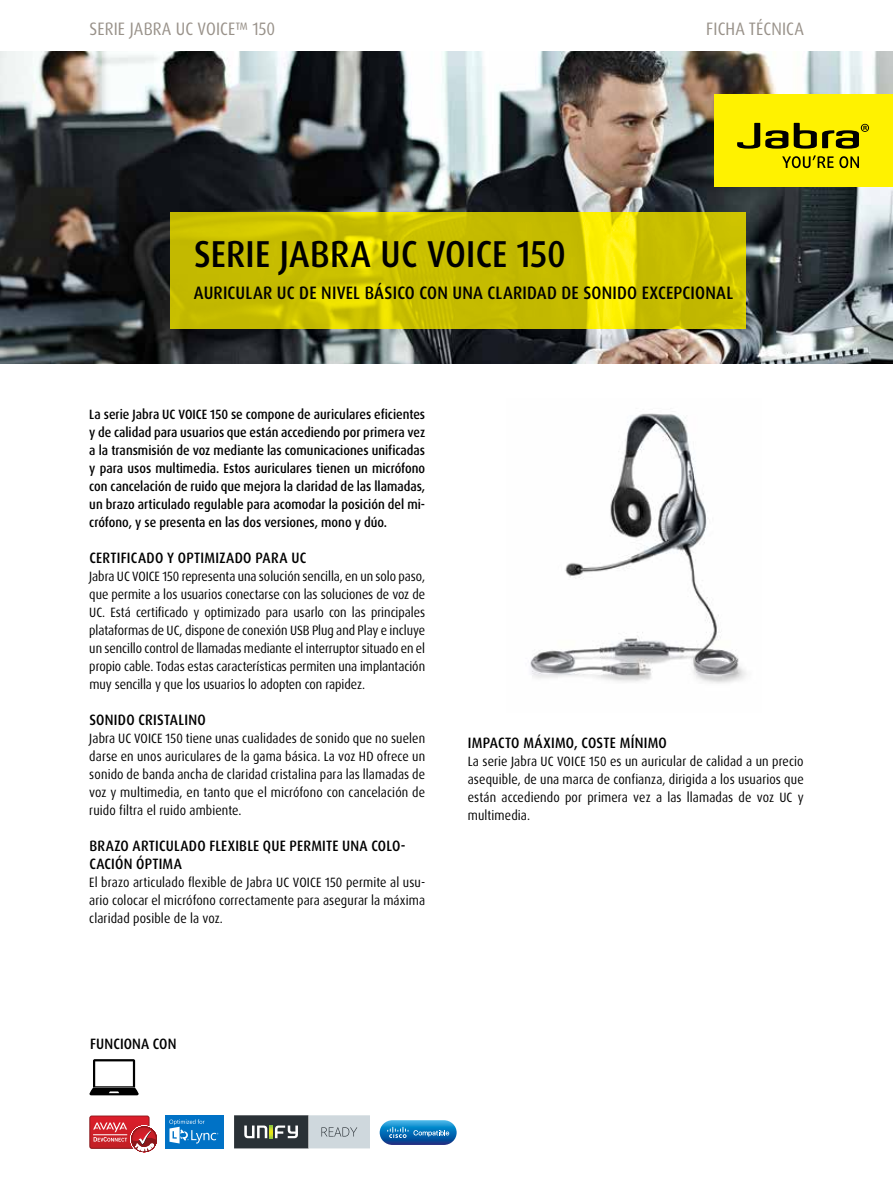
<style>
.page{position:relative;width:893px;height:1187px;background:#fff}
.page>*{position:absolute;margin:0;border:0;box-sizing:border-box;transform-origin:0 0}
.t1{font:500 37.5px "Dax Pro";letter-spacing:.005em;color:#000;scale:.9 1}
.t2{font:500 18px "Dax Pro";letter-spacing:.015em;color:#000;scale:.9 1}
.t3{font:18px "Dax Pro";letter-spacing:.01em;color:#99928a;scale:.9 1}
.t4{font:500 15px/18px "Dax Pro";letter-spacing:.015em;color:#000;scale:.9 1}
.t5{font:13.5px/18px "Dax Pro";letter-spacing:.01em;color:#000;text-align:justify;scale:.9 1}
.t6{font:500 13.5px/18px "Dax Pro";color:#000;text-align:justify;scale:.9 1}
</style>
<div class="page">
<img style="left:530px;top:413px;width:217px;height:271px">
<img style="left:0;top:51px;width:893px;height:313px">
<svg style="left:89px;top:1059px;width:50px;height:36px"></svg>
<svg style="left:170px;top:212px;width:576px;height:116px;background:#cec300"></svg>
<div style="left:714px;top:94px;width:179px;height:93px;background:#fff200"></div>
<svg style="left:737px;top:123px;width:51px;height:26px"></svg>
<svg style="left:794px;top:123px;width:75px;height:26px"></svg>
<svg style="left:782px;top:155px;width:51px;height:13px"></svg>
<svg style="left:839px;top:156px;width:20px;height:12px"></svg>
<div style="left:165px;top:1115px;width:58px;height:33px;background:#0072c6"></div>
<svg style="left:169px;top:1119px;width:49px;height:24px"></svg>
<svg style="left:234px;top:1115px;width:136px;height:33px;background:#838a8d"></svg>
<svg style="left:380px;top:1120px;width:77px;height:24px;background:#3387c3"></svg>
<svg style="left:89px;top:1115px;width:68px;height:38px"></svg>
<h2 class="t3" style="left:89px;top:18px;width:208px">Serie Jabra UC VOICE™ 150</h2>
<h2 class="t3" style="left:706px;top:18px;width:110px">Ficha técnica</h2>
<h1 class="t1" style="left:194px;top:230px;width:415px">Serie Jabra UC VOICE 150</h1>
<h2 class="t2" style="left:194px;top:281px;width:601px">Au ricu lar UC de nivel básico con una claridad de sonido excepcional</h2>
<p class="t6" style="left:89px;top:405px;width:375px">La serie Jabra UC VOICE 150 se compone de auriculares eficientes y de calidad para usuarios que están accediendo por primera vez a la transmisión de voz mediante las comunicaciones unificadas y para usos multimedia. Estos auriculares tienen un micrófono con cancelación de ruido que mejora la claridad de las llamadas, un brazo articulado regulable para acomodar la posición del mi&shy;crófono, y se presenta en las dos versiones, mono y dúo.</p>
<p class="t4" style="left:89px;top:549px;width:243px">Certificado y optimizado para UC</p>
<p class="t5" style="left:89px;top:567px;width:375px">Jabra UC VOICE 150 representa una solución sencilla, en un solo paso, que permite a los usuarios conectarse con las soluciones de voz de UC. Está certificado y optimizado para usarlo con las principales plataformas de UC, dispone de conexión USB Plug and Play e incluye un sencillo control de llamadas mediante el interruptor situado en el propio cable. Todas estas características permiten una implantación muy sencilla y que los usuarios lo adopten con rapidez.</p>
<p class="t4" style="left:89px;top:711px;width:129px">Sonido cristalino</p>
<p class="t5" style="left:89px;top:729px;width:67px">Jabra UC VOICE</p>
<p class="t5" style="left:89px;top:729px;width:375px;text-indent:76px">150 tiene unas cualidades de sonido que no suelen darse en unos auriculares de la gama básica. La voz H D ofrece un sonido de banda ancha de claridad cristalina para las llamadas de voz y multimedia, en tanto que el micrófono con cancelación de ruido filtra el ruido ambiente.</p>
<p class="t4" style="left:89px;top:837px;width:353px">Brazo articu lado flexible que permite una colo&shy;cación óptima</p>
<p class="t5" style="left:89px;top:873px;width:244px">El brazo articulado flexible de Jabra UC VOICE</p>
<p class="t5" style="left:89px;top:873px;width:375px;text-indent:236px">150 permite al usu&shy;ario colocar el micrófono correctamente para asegurar la máxima claridad posible de la voz.</p>
<p class="t4" style="left:468px;top:733px;width:221px">Impacto máximo, coste mínimo</p>
<p class="t5" style="left:468px;top:751px;width:117px">La serie Jabra UC VOICE</p>
<p class="t5" style="left:468px;top:751px;width:375px;text-indent:121px">150 es un auricular de calidad a un precio asequible, de una marca de confianza, dirigida a los usuarios que están accediendo por primera vez a las llamadas de voz UC y multimedia.</p>
<p class="t4" style="left:90px;top:1034px;width:95px">FUNCIONA CON</p>
</div>
